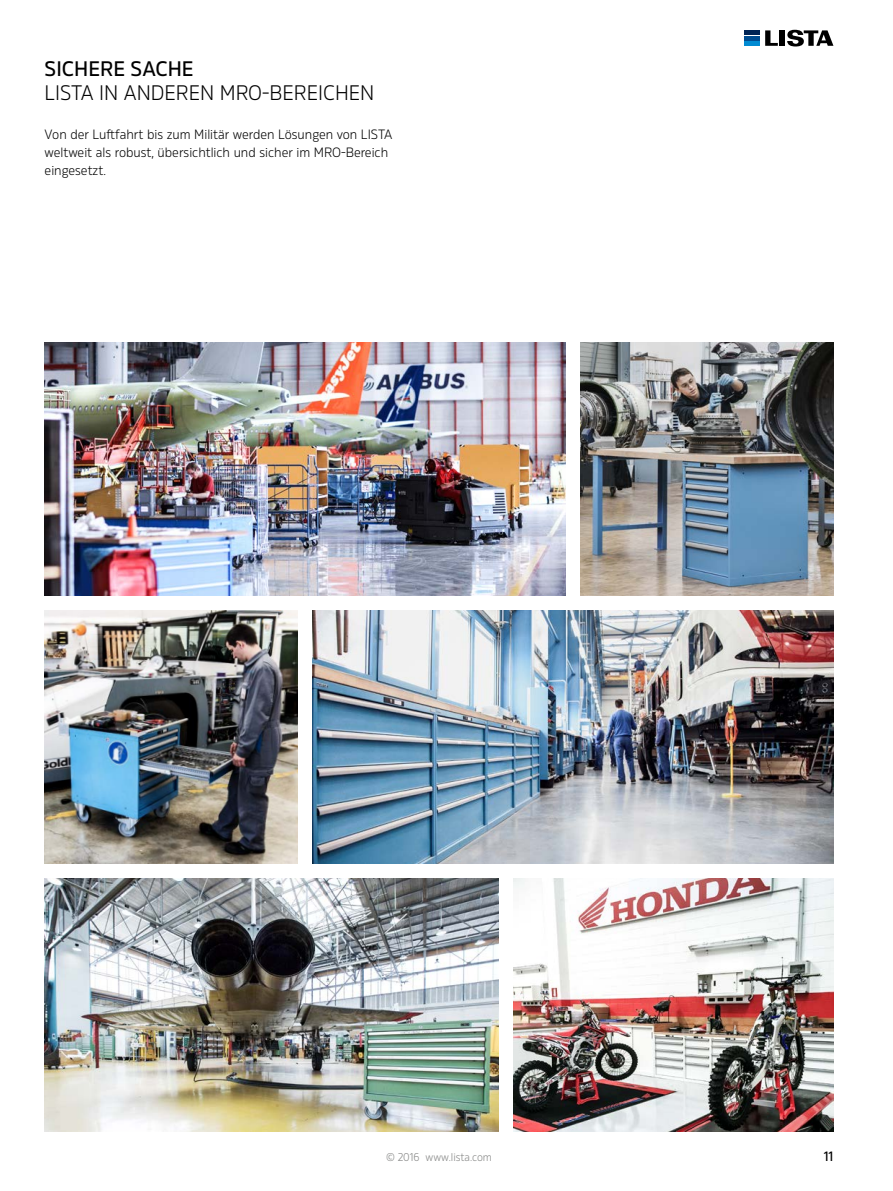
<style>
.page{position:relative;width:893px;height:1191px;background:#fff}
.page>*{position:absolute;margin:0;border:0;box-sizing:border-box;transform-origin:0 0}
.t1{font:300 21px "Rleud";color:#000}
.t2{font:500 21px "Rleud";color:#000}
.t3{font:300 13.5px/18px "Rleud";color:#000}
.t4{font:500 13.5px "Rleud";color:#000}
.t5{font:300 11.25px "Rleud";color:#868786}
</style>
<div class="page">
<div style="left:744px;top:30px;width:15px;height:5px;background:#002455"></div>
<hr style="left:744px;top:36px;width:15px;height:4px;background:#004c90">
<div style="left:744px;top:41px;width:15px;height:5px;background:#008ad2"></div>
<svg style="left:765px;top:30px;width:13px;height:16px"></svg>
<div style="left:779px;top:30px;width:6px;height:16px;background:#000"></div>
<svg style="left:787px;top:30px;width:46px;height:16px"></svg>
<img style="left:45px;top:610px;width:253px;height:253px">
<img style="left:580px;top:342px;width:253px;height:253px">
<img style="left:45px;top:342px;width:521px;height:253px">
<img style="left:313px;top:610px;width:520px;height:253px">
<img style="left:513px;top:878px;width:320px;height:253px">
<img style="left:45px;top:878px;width:453px;height:253px">
<h1 class="t2" style="left:45px;top:55px;width:151px">SICHERE SACHE</h1>
<h1 class="t1" style="left:45px;top:79px;width:331px">LISTA IN ANDEREN MRO-BEREICHEN</h1>
<p class="t3" style="left:45px;top:125px;width:349px">Von der Luftfahrt bis zum Militär werden Lösungen von LISTA weltweit als robust, übersichtlich und sicher im MRO-Bereich eingesetzt.</p>
<p class="t5" style="left:386px;top:1150px;width:108px">© 2016 www.lista.com</p>
<p class="t4" style="left:824px;top:1147px;width:11px">11</p>
</div>
